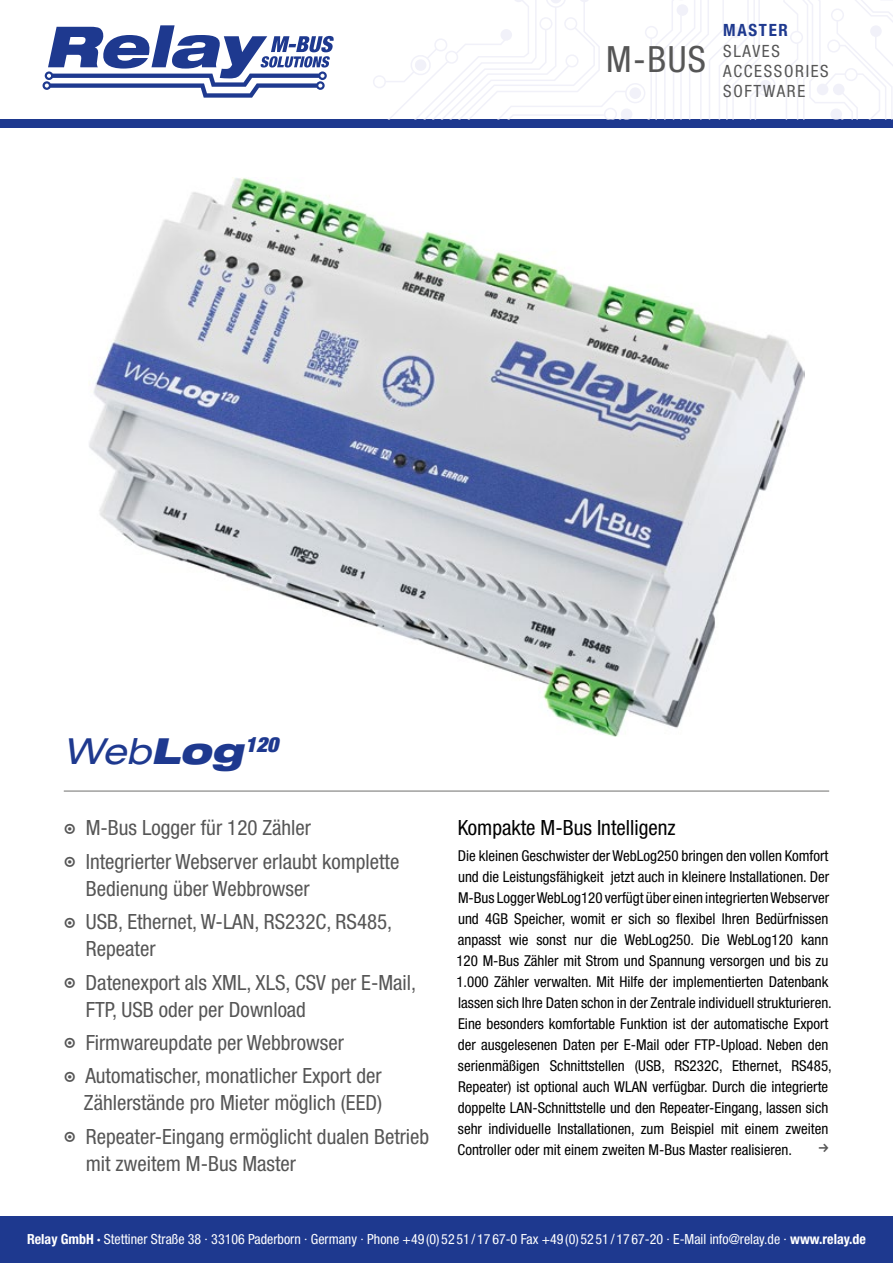
<style>
.page{position:relative;width:893px;height:1263px;background:#fff}
.page>*{position:absolute;margin:0;border:0;box-sizing:border-box;transform-origin:0 0}
.t1{font:condensed 36.15px "Helvetica Neue LT Std";color:#565656}
.t2{font:italic expanded 36px "Helvetica Neue LT Std";color:#1e398f}
.t3{font:condensed 21px/33.3px "Helvetica Neue LT Std";color:#565656}
.t4{font:condensed 21px "Helvetica Neue LT Std";color:#000}
.t5{font:condensed 16.95px/20.2px "Helvetica Neue LT Std";letter-spacing:.1em;color:#565656}
.t6{font:700 condensed 16.95px "Helvetica Neue LT Std";letter-spacing:.1em;color:#1e398f}
.t7{font:condensed 15px/21px "Helvetica Neue LT Std";color:#000}
.t8{font:15px "FF Dingbests";color:#565656}
.t9{font:condensed 13.95px "Helvetica Neue LT Std";color:#fff}
.s1{font-weight:900}
.s2{font-family:"FF Dingbests";font-stretch:normal;font-size:15px}
.s3{font-weight:700}
</style>
<div class="page">
<svg style="left:43px;top:25px;width:291px;height:73px"></svg>
<div style="left:0;top:119px;width:893px;height:9px;background:#1e398f"></div>
<div style="left:0;top:1216px;width:893px;height:47px;background:#1e398f"></div>
<svg style="left:373px;top:0;width:520px;height:119px"></svg>
<div style="left:760px;top:80px;width:11px;height:12px;background:#f1f1f9;border-radius:50%"></div>
<img style="left:89px;top:177px;width:716px;height:559px">
<hr style="left:64px;top:791px;width:765px;height:1px;background:#6f6f6e">
<h1 class="t1" style="left:606px;top:39px;width:101px">M-BUS</h1>
<p class="t6" style="left:723px;top:20px;width:66px">MASTER</p>
<p class="t5" style="left:723px;top:41px;width:107px">SLAVES<br>ACCESSORIES<br>SOFTWARE</p>
<h2 class="t2" style="left:64px;top:730px;width:216px">Web<span class="s1">Log</span><sup>120</sup></h2>
<h3 class="t3" style="left:63px;top:811px;width:337px"><span class="s2">A</span> M-Bus Logger für 120 Zähler<br><span class="s2">A</span> Integrierter Webserver erlaubt komplette</h3>
<h3 class="t3" style="left:63px;top:871px;width:330px;text-indent:22px">Bedienung über Webbrowser<br><span class="s2">A</span> USB, Ethernet, W-LAN, RS232C, RS485,</h3>
<h3 class="t3" style="left:63px;top:932px;width:354px;text-indent:22px">Repeater<br><span class="s2">A</span> Datenexport als XML, XLS, CSV per E-Mail,</h3>
<h3 class="t3" style="left:63px;top:992px;width:320px;text-indent:22px">FTP, USB oder per Download<br><span class="s2">A</span> Firmwareupdate per Webbrowser<br><span class="s2">A</span> Automatischer, monatlicher Export der</h3>
<h3 class="t3" style="left:63px;top:1086px;width:367px;text-indent:21px">Zählerstände pro Mieter möglich (EED)<br><span class="s2">A</span> Repeater-Eingang ermöglicht dualen Betrieb</h3>
<h3 class="t3" style="left:86px;top:1146px;width:212px">mit zweitem M-Bus Master</h3>
<h3 class="t4" style="left:458px;top:816px;width:219px">Kompakte M-Bus Intelligenz</h3>
<p class="t7" style="left:456px;top:845px;width:377px">Die kleinen Geschwister der WebLog250 bringen den vollen Komfort und die Leistungsfähigkeit jetzt auch in kleinere Installationen. Der M-Bus Logger WebLog120 verfügt über einen integrierten Webserver und 4GB Speicher, womit er sich so flexibel Ihren Bedürfnissen anpasst wie sonst nur die WebLog250. Die WebLog120 kann 120 M-Bus Zähler mit Strom und Spannung versorgen und bis zu 1.000 Zähler verwalten. Mit Hilfe der implementierten Datenbank lassen sich Ihre Daten schon in der Zentrale individuell strukturieren.<br>Eine besonders komfortable Funktion ist der automatische Export der ausgelesenen Daten per E-Mail oder FTP-Upload. Neben den serienmäßigen Schnittstellen (USB, RS232C, Ethernet, RS485, Repeater) ist optional auch WLAN verfügbar. Durch die integrierte doppelte LAN-Schnittstelle und den Repeater-Eingang, lassen sich sehr individuelle Installationen, zum Beispiel mit einem zweiten Controller oder mit einem zweiten M-Bus Master realisieren.</p>
<p class="t8" style="left:818px;top:1140px;width:13px">f</p>
<p class="t9" style="left:27px;top:1231px;width:840px"><span class="s3">Relay GmbH ·</span> Stettiner Straße 38 · 33106 Paderborn · Germany · Phone +49 (0) 52 51 / 17 67-0 Fax +49 (0) 52 51 / 17 67-20 · E-Mail info@relay.de · <span class="s3">www.relay.de</span></p>
</div>
